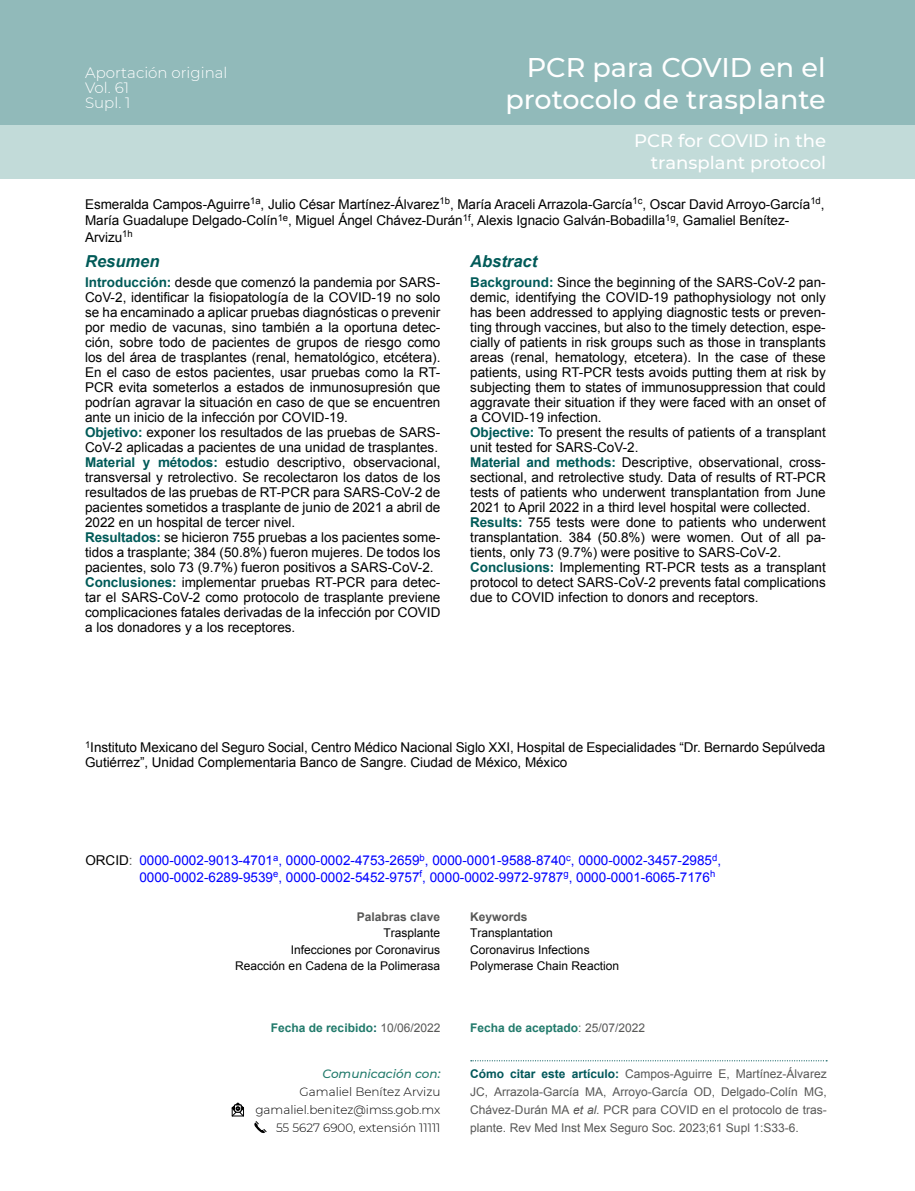
<style>
.page{position:relative;width:915px;height:1191px;background:#fff}
.page>*{position:absolute;margin:0;border:0;box-sizing:border-box;transform-origin:0 0}
.t1{font:500 27px/32.4px "Montserrat";color:#fff;text-align:right}
.t2{font:500 18px/21.6px "Montserrat";color:#fff;text-align:right}
.t3{font:italic 700 16.5px "Arial";color:#005a58}
.t4{font:300 15px/15px "Montserrat";color:#fff}
.t5{font:13.5px/15px "Arial";color:#000}
.t6{font:13.5px/16.2px "Arial";color:#00f}
.t7{font:12px/18px "Arial";color:#575756;text-align:justify}
.t8{font:12px/16.5px "Arial";color:#000}
.t9{font:300 12px/18px "Montserrat";color:#000;text-align:right}
.t10{font:700 12px "Arial";color:#217a6b}
.t11{font:700 12px "Arial";color:#575756}
.t12{font:italic 500 12px "Montserrat";color:#217a6b}
.s1{font-weight:700;color:#005a58}
.s2{color:#000}
.s3{color:#575756}
.s4{color:#005a58}
.s5{font-weight:400;color:#575756}
.s6{font-weight:700;color:#01575a}
.s7{font-style:italic}
</style>
<div class="page">
<div style="left:0;top:0;width:914px;height:125px;background:#91baba"></div>
<div style="left:0;top:125px;width:914px;height:54px;background:#c2dbd9"></div>
<svg style="left:470px;top:1060px;width:356px;height:1px"></svg>
<svg style="left:231px;top:1102px;width:13px;height:15px"></svg>
<svg style="left:254px;top:1121px;width:13px;height:12px"></svg>
<p class="t4" style="left:85px;top:64px;width:144px">Aportación original<br>Vol. 61<br>Supl. 1</p>
<h1 class="t1" style="left:505px;top:50px;width:322px">PCR para COVID en el protocolo de trasplante</h1>
<h2 class="t2" style="left:634px;top:129px;width:194px">PCR for COVID in the transplant protocol</h2>
<p class="t5" style="left:85px;top:196px;width:740px;line-height:16.5px">Esmeralda Campos-Aguirre<sup>1a</sup>, Julio César Martínez-Álvarez<sup>1b</sup>, María Araceli Arrazola-García<sup>1c</sup>, Oscar David Arroyo-García<sup>1d</sup>,<br>María Guadalupe Delgado-Colín<sup>1e</sup>, Miguel Ángel Chávez-Durán<sup>1f</sup>, Alexis Ignacio Galván-Bobadilla<sup>1g</sup>, Gamaliel Benítez-<br>Arvizu<sup>1h</sup></p>
<p class="t3" style="left:85px;top:251px;width:76px">Resumen</p>
<p class="t3" style="left:470px;top:251px;width:68px">Abstract</p>
<p class="t5" style="left:470px;top:275px;width:357px"><span class="s1">Background:</span> Since the beginning of the SARS-CoV-2 pan&shy;demic, identifying the COVID-19 pathophysiology not only has been addressed to applying diagnostic tests or preven&shy;ting through vaccines, but also to the timely detection, espe&shy;cially of patients in risk groups such as those in transplants areas (renal, hematology, etcetera). In the case of these patients, using RT-PCR tests avoids putting them at risk by subjecting them to states of immunosuppression that could aggravate their situation if they were faced with an onset of a COVID-19 infection.<br><span class="s1">Objective:</span> To present the results of patients of a transplant unit tested for SARS-CoV-2.<br><span class="s1">Material and methods:</span> Descriptive, observational, cross&shy;sectional, and retrolective study. Data of results of RT-PCR tests of patients who underwent transplantation from June 2021 to April 2022 in a third level hospital were collected.<br><span class="s1">Results:</span> 755 tests were done to patients who underwent transplantation. 384 (50.8%) were women. Out of all pa&shy;tients, only 73 (9.7%) were positive to SARS-CoV-2.<br><span class="s1">Conclusions:</span> Implementing RT-PCR tests as a transplant protocol to detect SARS-CoV-2 prevents fatal complications due to COVID infection to donors and receptors.</p>
<p class="t5" style="left:85px;top:275px;width:357px"><span class="s1">Introducción:</span> desde que comenzó la pandemia por SARS-CoV-2, identificar la fisiopatología de la COVID-19 no solo se ha encaminado a aplicar pruebas diagnósticas o prevenir por medio de vacunas, sino también a la oportuna detec&shy;ción, sobre todo de pacientes de grupos de riesgo como los del área de trasplantes (renal, hematológico, etcétera).<br>En el caso de estos pacientes, usar pruebas como la RT-PCR evita someterlos a estados de inmunosupresión que podrían agravar la situación en caso de que se encuentren ante un inicio de la infección por COVID-19.<br><span class="s1">Objetivo:</span> exponer los resultados de las pruebas de SARS-CoV-2 aplicadas a pacientes de una unidad de trasplantes.<br><span class="s1">Material y métodos:</span> estudio descriptivo, observacional, transversal y retrolectivo. Se recolectaron los datos de los resultados de las pruebas de RT-PCR para SARS-CoV-2 de pacientes sometidos a trasplante de junio de 2021 a abril de 2022 en un hospital de tercer nivel.<br><span class="s1">Resultados:</span> se hicieron 755 pruebas a los pacientes some&shy;tidos a trasplante; 384 (50.8%) fueron mujeres. De todos los pacientes, solo 73 (9.7%) fueron positivos a SARS-CoV-2.<br><span class="s1">Conclusiones:</span> implementar pruebas RT-PCR para detec&shy;tar el SARS-CoV-2 como protocolo de trasplante previene complicaciones fatales derivadas de la infección por COVID a los donadores y a los receptores.</p>
<p class="t5" style="left:85px;top:740px;width:741px"><sup>1</sup>Instituto Mexicano del Seguro Social, Centro Médico Nacional Siglo XXI, Hospital de Especialidades “Dr. Bernardo Sepúlveda<br>Gutiérrez”, Unidad Complementaria Banco de Sangre. Ciudad de México, México</p>
<p class="t6" style="left:139px;top:852px;width:583px;text-indent:-54px"><span class="s2">ORCID</span><span class="s3">:</span> 0000-0002-9013-4701<sup>a</sup>, 0000-0002-4753-2659<sup>b</sup>, 0000-0001-9588-8740<sup>c</sup>, 0000-0002-3457-2985<sup>d</sup>,<br>0000-0002-6289-9539<sup>e</sup>, 0000-0002-5452-9757<sup>f</sup>, 0000-0002-9972-9787<sup>g</sup>, 0000-0001-6065-7176<sup>h</sup></p>
<p class="t11" style="left:356px;top:908px;width:85px">Palabras clave</p>
<p class="t8" style="left:235px;top:924px;width:206px;text-align:right">Trasplante<br>Infecciones por Coronavirus<br>Reacción en Cadena de la Polimerasa</p>
<p class="t11" style="left:470px;top:908px;width:59px">Keywords</p>
<p class="t8" style="left:470px;top:924px;width:150px">Transplantation<br>Coronavirus Infections<br>Polymerase Chain Reaction</p>
<p class="t10" style="left:271px;top:1019px;width:171px">Fecha de recibido<span class="s4">:</span> <span class="s5">10/06/2022</span></p>
<p class="t10" style="left:470px;top:1020px;width:176px">Fecha de aceptado<span class="s5">: 25/07/2022</span></p>
<p class="t12" style="left:322px;top:1065px;width:119px">Comunicación con:</p>
<p class="t9" style="left:255px;top:1082px;width:186px">Gamaliel Benítez Arvizu gamaliel.benitez@imss.gob.mx<br>55 5627 6900, extensión 11111</p>
<p class="t7" style="left:470px;top:1064px;width:358px"><span class="s6">Cómo citar este artículo:</span> Campos-Aguirre E, Martínez-Álvarez JC, Arrazola-García MA, Arroyo-García OD, Delgado-Colín MG, Chávez-Durán MA <span class="s7">et al.</span> PCR para COVID en el protocolo de tras&shy;plante. Rev Med Inst Mex Seguro Soc. 2023;61 Supl 1:S33-6.</p>
</div>
